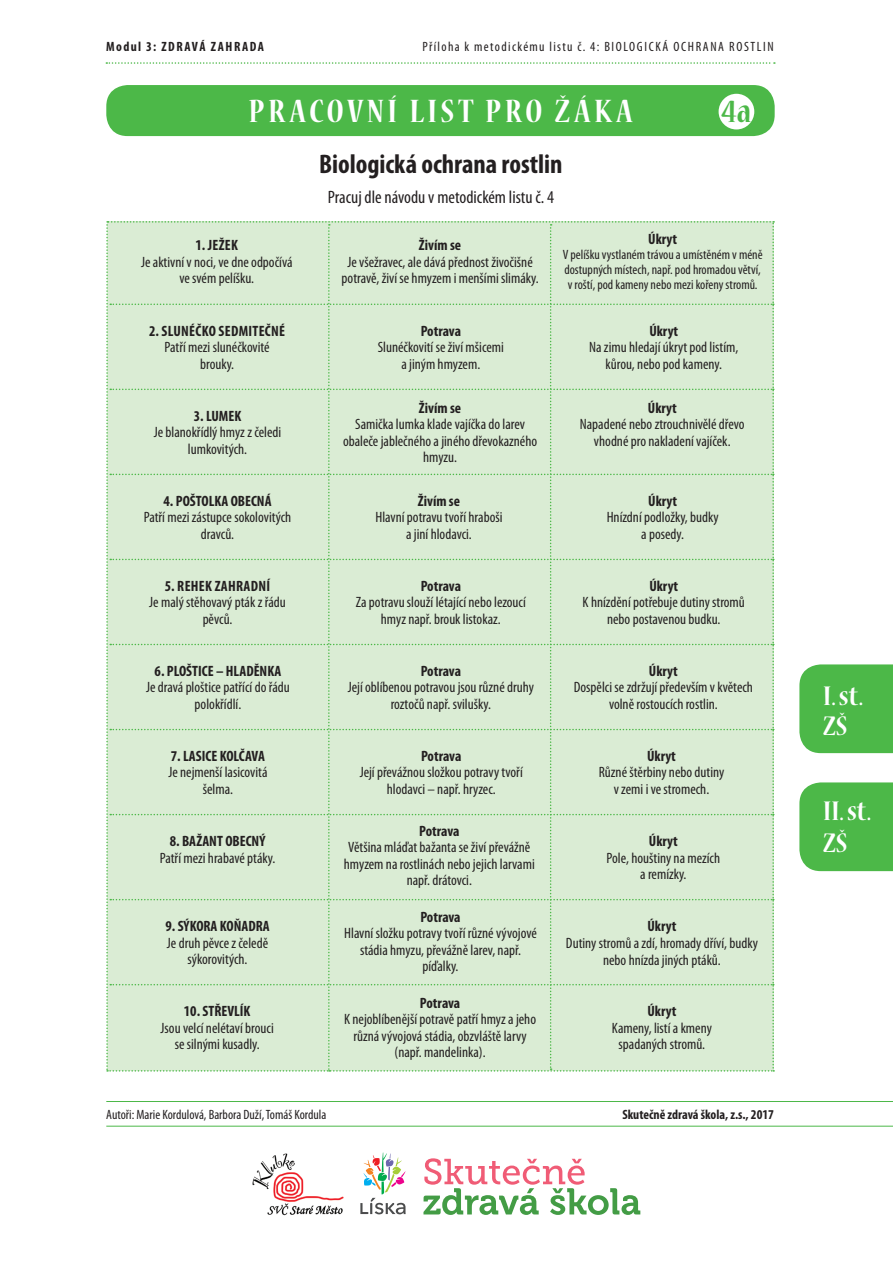
<style>
.page{position:relative;width:893px;height:1263px;background:#fff}
.page>*{position:absolute;margin:0;border:0;box-sizing:border-box;transform-origin:0 0}
.t1{font:700 condensed 36px "Nueva Std";letter-spacing:.1em;color:#fff}
.t2{font:700 condensed 36px "Nueva Std";color:#4cb848}
.t3{font:700 condensed 30px/30px "Nueva Std";color:#fff}
.t4{font:700 condensed 27px "Myriad Pro";color:#231f20}
.t5{font:condensed 18px "Myriad Pro";color:#231f20}
.t6{font:condensed 15px/16.5px "Myriad Pro";color:#231f20;text-align:center}
.t7{font:700 condensed 15px "Myriad Pro";color:#231f20}
.t8{font:700 condensed 15px "Myriad Pro";letter-spacing:.02em;color:#231f20}
.t9{font:condensed 13.5px/15px "Myriad Pro";color:#231f20}
.t10{font:condensed 13.5px "Myriad Pro";letter-spacing:.1em;color:#231f20}
.t11{font:700 condensed 13.5px "Myriad Pro";color:#231f20}
.t12{font:700 condensed 13.5px "Myriad Pro";letter-spacing:.12em;color:#231f20}
</style>
<div class="page">
<div style="left:799px;top:664px;width:94px;height:89px;background:#4cb848"></div>
<hr style="left:106px;top:1126px;width:787px;height:1px;background:#4cb848">
<hr style="left:106px;top:1101px;width:787px;height:1px;background:#4cb848">
<div style="left:799px;top:782px;width:94px;height:89px;background:#4cb848"></div>
<svg style="left:106px;top:62px;width:669px;height:2px"></svg>
<div style="left:106px;top:85px;width:669px;height:51px;background:#4cb848;border-radius:21px"></div>
<div style="left:719px;top:94px;width:35px;height:35px;background:#fff;border-radius:50%"></div>
<svg style="left:360px;top:1152px;width:46px;height:62px"></svg>
<img style="left:252px;top:1153px;width:92px;height:63px">
<svg style="left:423px;top:1158px;width:217px;height:57px"></svg>
<div style="left:106px;top:221px;width:668px;height:850px;background:#daecd4"></div>
<p class="t12" style="left:106px;top:38px;width:159px">Modul 3: ZDRAVÁ ZAHRADA</p>
<p class="t10" style="left:422px;top:38px;width:353px">Příloha k metodickému listu č. 4: BIOLOGICKÁ OCHRANA ROSTLIN</p>
<h1 class="t1" style="left:248px;top:95px;width:385px">PRACOVNÍ LIST PRO ŽÁKA</h1>
<p class="t4" style="left:319px;top:147px;width:245px">Biologická ochrana rostlin</p>
<p class="t5" style="left:328px;top:187px;width:228px">Pracuj dle návodu v metodickém listu č. 4</p>
<p class="t2" style="left:721px;top:95px;width:31px">4a</p>
<p class="t7" style="left:195px;top:236px;width:44px">1. JEŽEK</p>
<p class="t6" style="left:141px;top:254px;width:153px">Je aktivní v noci, ve dne odpočívá ve svém pelíšku.</p>
<p class="t8" style="left:149px;top:321px;width:138px">2. SLUNÉČKO SEDMITEČNÉ</p>
<p class="t6" style="left:165px;top:339px;width:107px">Patří mezi slunéčkovité</p>
<p class="t6" style="left:200px;top:355px;width:35px">brouky.</p>
<p class="t7" style="left:194px;top:406px;width:49px">3. LUMEK</p>
<p class="t6" style="left:154px;top:424px;width:129px">Je blanokřídlý hmyz z čeledi</p>
<p class="t6" style="left:188px;top:440px;width:61px">lumkovitých.</p>
<p class="t7" style="left:164px;top:491px;width:110px">4. POŠTOLKA OBECNÁ</p>
<p class="t6" style="left:144px;top:509px;width:149px">Patří mezi zástupce sokolovitých</p>
<p class="t6" style="left:201px;top:525px;width:35px">dravců.</p>
<p class="t8" style="left:165px;top:576px;width:107px">5. REHEK ZAHRADNÍ</p>
<p class="t6" style="left:149px;top:594px;width:138px">Je malý stěhovavý pták z řádu</p>
<p class="t6" style="left:203px;top:610px;width:31px">pěvců.</p>
<p class="t7" style="left:155px;top:661px;width:128px">6. PLOŠTICE – HLADĚNKA</p>
<p class="t6" style="left:146px;top:679px;width:145px">Je dravá ploštice patřící do řádu</p>
<p class="t6" style="left:195px;top:695px;width:48px">polokřídlí.</p>
<p class="t7" style="left:171px;top:747px;width:96px">7. LASICE KOLČAVA</p>
<p class="t6" style="left:168px;top:764px;width:101px">Je nejmenší lasicovitá</p>
<p class="t6" style="left:203px;top:780px;width:32px">šelma.</p>
<p class="t7" style="left:170px;top:832px;width:97px">8. BAŽANT OBECNÝ</p>
<p class="t6" style="left:160px;top:849px;width:117px">Patří mezi hrabavé ptáky.</p>
<p class="t7" style="left:165px;top:917px;width:106px">9. SÝKORA KOŇADRA</p>
<p class="t6" style="left:167px;top:934px;width:103px">Je druh pěvce z čeledě</p>
<p class="t6" style="left:188px;top:951px;width:61px">sýkorovitých.</p>
<p class="t7" style="left:184px;top:1002px;width:68px">10. STŘEVLÍK</p>
<p class="t6" style="left:161px;top:1019px;width:115px">Jsou velcí nelétaví brouci</p>
<p class="t6" style="left:175px;top:1036px;width:86px">se silnými kusadly.</p>
<p class="t7" style="left:419px;top:236px;width:44px">Živím se</p>
<p class="t6" style="left:342px;top:254px;width:198px">Je všežravec, ale dává přednost živočišné potravě, živí se hmyzem i menšími slimáky.</p>
<p class="t7" style="left:421px;top:321px;width:42px">Potrava</p>
<p class="t6" style="left:378px;top:339px;width:128px">Slunéčkovití se živí mšicemi</p>
<p class="t6" style="left:401px;top:355px;width:80px">a jiným hmyzem.</p>
<p class="t7" style="left:419px;top:398px;width:44px">Živím se</p>
<p class="t6" style="left:343px;top:416px;width:196px">Samička lumka klade vajíčka do larev obaleče jablečného a jiného dřevokazného hmyzu.</p>
<p class="t7" style="left:418px;top:491px;width:44px">Živím se</p>
<p class="t6" style="left:375px;top:509px;width:129px">Hlavní potravu tvoří hraboši</p>
<p class="t6" style="left:406px;top:525px;width:67px">a jiní hlodavci.</p>
<p class="t7" style="left:421px;top:576px;width:42px">Potrava</p>
<p class="t6" style="left:356px;top:594px;width:171px">Za potravu slouží létající nebo lezoucí hmyz např. brouk listokaz.</p>
<p class="t7" style="left:421px;top:661px;width:42px">Potrava</p>
<p class="t6" style="left:348px;top:679px;width:188px">Její oblíbenou potravou jsou různé druhy roztočů např. svilušky.</p>
<p class="t7" style="left:421px;top:747px;width:42px">Potrava</p>
<p class="t6" style="left:360px;top:764px;width:165px">Její převážnou složkou potravy tvoří hlodavci – např. hryzec.</p>
<p class="t7" style="left:419px;top:821px;width:42px">Potrava</p>
<p class="t6" style="left:344px;top:839px;width:192px">Většina mláďat bažanta se živí převážně hmyzem na rostlinách nebo jejich larvami např. drátovci.</p>
<p class="t7" style="left:420px;top:907px;width:42px">Potrava</p>
<p class="t6" style="left:344px;top:924px;width:194px">Hlavní složku potravy tvoří různé vývojové stádia hmyzu, převážně larev, např. píďalky.</p>
<p class="t7" style="left:420px;top:993px;width:42px">Potrava</p>
<p class="t6" style="left:344px;top:1011px;width:193px">K nejoblíbenější potravě patří hmyz a jeho různá vývojová stádia, obzvláště larvy (např. mandelinka).</p>
<p class="t7" style="left:648px;top:230px;width:30px">Úkryt</p>
<p class="t9" style="left:563px;top:247px;width:201px">V pelíšku vystlaném trávou a umístěném v méně dostupných místech, např. pod hromadou větví, v roští, pod kameny nebo mezi kořeny stromů.</p>
<p class="t7" style="left:649px;top:321px;width:30px">Úkryt</p>
<p class="t6" style="left:589px;top:339px;width:151px">Na zimu hledají úkryt pod listím,</p>
<p class="t6" style="left:606px;top:355px;width:118px">kůrou, nebo pod kameny.</p>
<p class="t7" style="left:648px;top:398px;width:30px">Úkryt</p>
<p class="t6" style="left:580px;top:416px;width:166px">Napadené nebo ztrouchnivělé dřevo vhodné pro nakladení vajíček.</p>
<p class="t7" style="left:648px;top:491px;width:30px">Úkryt</p>
<p class="t6" style="left:607px;top:509px;width:113px">Hnízdní podložky, budky</p>
<p class="t6" style="left:641px;top:525px;width:44px">a posedy.</p>
<p class="t7" style="left:649px;top:576px;width:30px">Úkryt</p>
<p class="t6" style="left:583px;top:594px;width:164px">K hnízdění potřebuje dutiny stromů</p>
<p class="t6" style="left:607px;top:610px;width:115px">nebo postavenou budku.</p>
<p class="t7" style="left:649px;top:661px;width:30px">Úkryt</p>
<p class="t6" style="left:574px;top:679px;width:181px">Dospělci se zdržují především v květech volně rostoucích rostlin.</p>
<p class="t7" style="left:647px;top:747px;width:30px">Úkryt</p>
<p class="t6" style="left:599px;top:764px;width:127px">Různé štěrbiny nebo dutiny</p>
<p class="t6" style="left:614px;top:780px;width:97px">v zemi i ve stromech.</p>
<p class="t7" style="left:649px;top:832px;width:30px">Úkryt</p>
<p class="t6" style="left:607px;top:849px;width:115px">Pole, houštiny na mezích</p>
<p class="t6" style="left:640px;top:866px;width:48px">a remízky.</p>
<p class="t7" style="left:647px;top:917px;width:30px">Úkryt</p>
<p class="t6" style="left:566px;top:934px;width:193px">Dutiny stromů a zdí, hromady dříví, budky nebo hnízda jiných ptáků.</p>
<p class="t7" style="left:647px;top:1002px;width:30px">Úkryt</p>
<p class="t6" style="left:612px;top:1019px;width:101px">Kameny, listí a kmeny</p>
<p class="t6" style="left:619px;top:1036px;width:88px">spadaných stromů.</p>
<p class="t9" style="left:106px;top:1106px;width:221px">Autoři: Marie Kordulová, Barbora Duží, Tomáš Kordula</p>
<p class="t11" style="left:622px;top:1106px;width:153px">Skutečně zdravá škola, z.s., 2017</p>
<h2 class="t3" style="left:823px;top:682px;width:42px">I. st.<br>ZŠ</h2>
<h2 class="t3" style="left:823px;top:796px;width:50px;line-height:32.4px">II. st.<br>ZŠ</h2>
</div>
